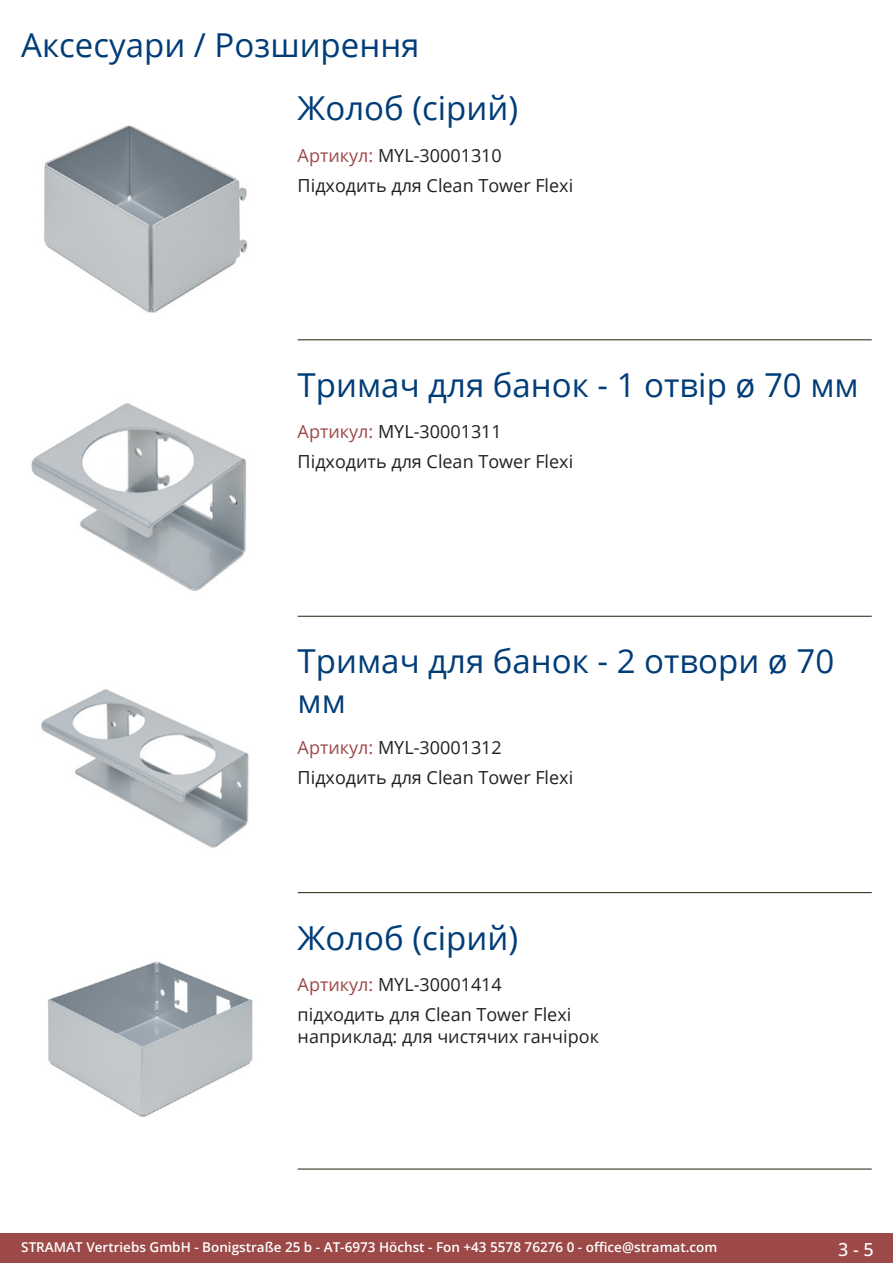
<style>
.page{position:relative;width:893px;height:1263px;background:#fff}
.page>*{position:absolute;margin:0;border:0;box-sizing:border-box;transform-origin:0 0}
.Produkttitel{font:33px/39.6px "Open Sans";color:#003d78}
.RastTitel{font:33px "Open Sans";color:#003d78}
.Beschreibung_Text{font:18px/21.6px "Open Sans";color:#231f20}
.TechDaten_Überschrif{font:18px "Open Sans";color:#231f20}
.t1{font:500 18px "Open Sans";color:#fff}
.t2{font:600 13.5px "Open Sans";color:#fff}
.s1{color:#9c4948}
</style>
<div class="page">
<div style="left:0;top:1233px;width:893px;height:30px;background:#9c4948"></div>
<hr style="left:298px;top:340px;width:574px;height:1px;background:#201d08">
<hr style="left:298px;top:616px;width:574px;height:1px;background:#201d08">
<hr style="left:298px;top:892px;width:574px;height:1px;background:#201d08">
<hr style="left:298px;top:1169px;width:574px;height:1px;background:#201d08">
<img style="left:44px;top:125px;width:204px;height:188px">
<img style="left:31px;top:403px;width:216px;height:188px">
<img style="left:41px;top:689px;width:208px;height:159px">
<img style="left:48px;top:961px;width:205px;height:156px">
<p class="RastTitel" style="left:21px;top:22px;width:400px">Аксесуари / Розширення</p>
<p class="Produkttitel" style="left:298px;top:88px;width:222px">Жолоб (сірий)</p>
<p class="TechDaten_Überschrif" style="left:298px;top:143px;width:206px"><span class="s1">Артикул:</span> MYL-30001310</p>
<p class="Beschreibung_Text" style="left:298px;top:174px;width:277px">Підходить для Clean Tower Flexi</p>
<p class="Produkttitel" style="left:298px;top:364px;width:563px">Тримач для банок - 1 отвір ø 70 мм</p>
<p class="TechDaten_Überschrif" style="left:298px;top:420px;width:206px"><span class="s1">Артикул:</span> MYL-30001311</p>
<p class="Beschreibung_Text" style="left:298px;top:450px;width:277px">Підходить для Clean Tower Flexi</p>
<p class="Produkttitel" style="left:298px;top:640px;width:538px">Тримач для банок - 2 отвори ø 70 мм</p>
<p class="TechDaten_Überschrif" style="left:298px;top:735px;width:206px"><span class="s1">Артикул:</span> MYL-30001312</p>
<p class="Beschreibung_Text" style="left:298px;top:766px;width:277px">Підходить для Clean Tower Flexi</p>
<p class="Produkttitel" style="left:298px;top:917px;width:222px">Жолоб (сірий)</p>
<p class="TechDaten_Überschrif" style="left:298px;top:972px;width:206px"><span class="s1">Артикул:</span> MYL-30001414</p>
<p class="Beschreibung_Text" style="left:298px;top:1003px;width:303px">підходить для Clean Tower Flexi наприклад: для чистячих ганчірок</p>
<p class="t2" style="left:21px;top:1238px;width:698px">STRAMAT Vertriebs GmbH - Bonigstraße 25 b - AT-6973 Höchst - Fon +43 5578 76276 0 - office@stramat.com</p>
<p class="t1" style="left:838px;top:1237px;width:37px">3 - 5</p>
</div>
